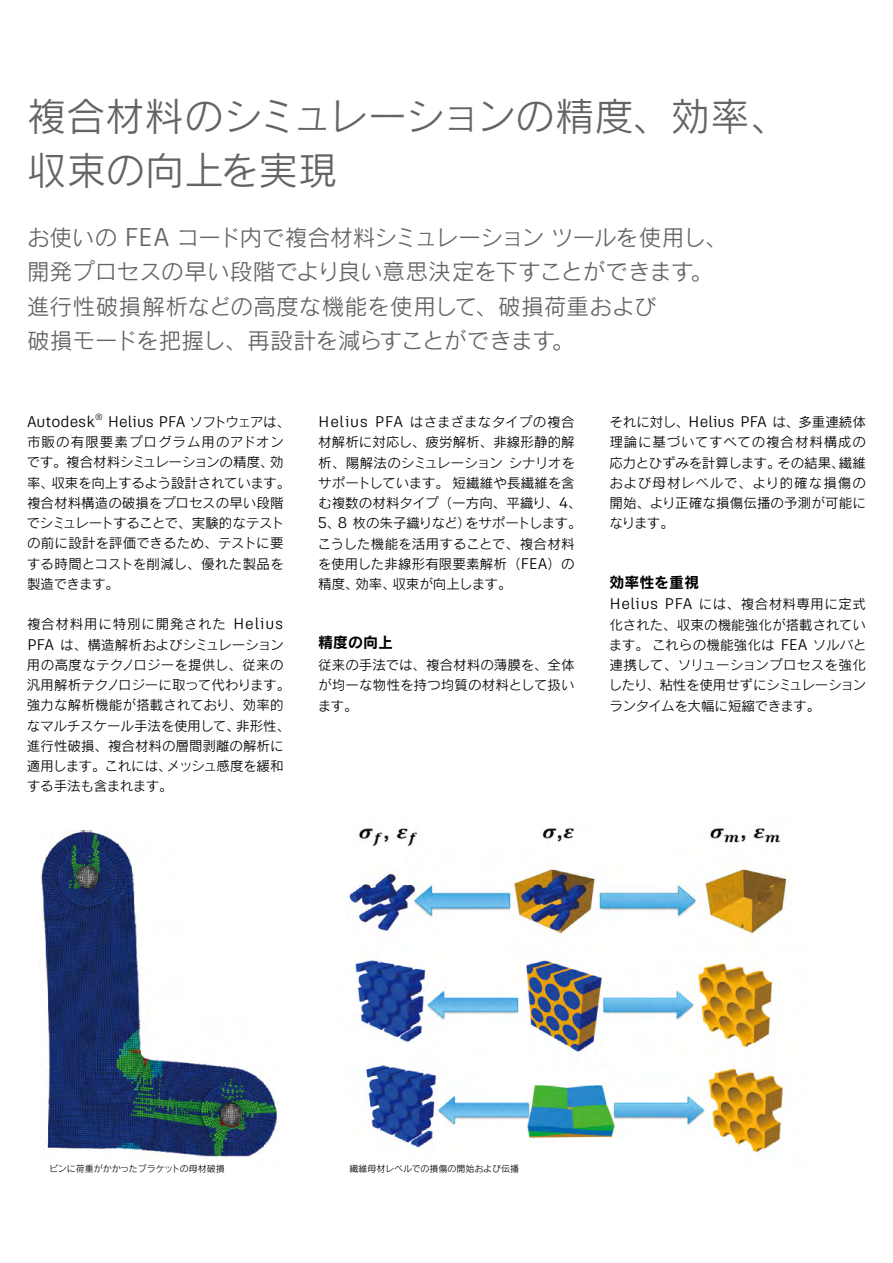
<style>
.page{position:relative;width:893px;height:1263px;background:#fff}
.page>*{position:absolute;margin:0;border:0;box-sizing:border-box;transform-origin:0 0}
.t1{font:39px/54px "Rodin Pro M";letter-spacing:-.005em;color:#656464}
.t2{font:22.5px/34.5px "Rodin Pro M";letter-spacing:-.01em;color:#656464}
.t3{font:15.45px "Artifakt Legend";color:#000}
.t4{font:15px "Rodin Pro B";color:#000}
.t5{font:13.5px/20.2px "Rodin Pro M";color:#000;text-align:justify}
.t6{font:9px "Rodin Pro M";color:#000}
.s1{font-family:"Artifakt Legend";font-size:25.65px}
.s2{font-family:"Rodin Pro M";font-size:13.5px}
.s3{font-family:"Artifakt Legend";font-size:15.45px}
</style>
<div class="page">
<img style="left:355px;top:960px;width:429px;height:194px">
<img style="left:348px;top:828px;width:442px;height:109px">
<img style="left:40px;top:830px;width:238px;height:327px">
<h1 class="t1" style="left:27px;top:88px;width:764px">複合材料のシミュレーションの精度、効率、収束の向上を実現</h1>
<h2 class="t2" style="left:27px;top:219px;width:702px">お使いの <span class="s1">FEA</span> コード内で複合材料シミュレーションツールを使用し、開発プロセスの早い段階でより良い意思決定を下すことができます。進行性破損解析などの高度な機能を使用して、破損荷重および<br>破損モードを把握し、再設計を減らすことができます。</h2>
<p class="t3" style="left:27px;top:411px;width:265px">Autodesk<sup>®</sup> Helius PFA <span class="s2">ソフトウェアは、</span></p>
<p class="t5" style="left:27px;top:431px;width:265px;text-align:left">市販の有限要素プログラム用のアドオンです。複合材料シミュレーションの精度、効率、収束を向上するよう設計されています。複合材料構造の破損をプロセスの早い段階でシミュレートすることで、実験的なテストの前に設計を評価できるため、テストに要する時間とコストを削減し、優れた製品を製造できます。</p>
<p class="t5" style="left:27px;top:614px;width:265px;text-align:left">複合材料用に特別に開発された <span class="s3">Helius<br>PFA</span> は、構造解析およびシミュレーション用の高度なテクノロジーを提供し、従来の汎用解析テクノロジーに取って代わります。強力な解析機能が搭載されており、効率的なマルチスケール手法を使用して、非形性、進行性破損、複合材料の層間剥離の解析に適用します。これには、メッシュ感度を緩和する手法も含まれます。</p>
<p class="t5" style="left:318px;top:411px;width:265px;text-align:left"><span class="s3">Helius PFA</span> はさまざまなタイプの複合材解析に対応し、疲労解析、非線形静的解析、陽解法のシミュレーションシナリオをサポートしています。短繊維や長繊維を含む複数の材料タイプ（一方向、平織り、<span class="s3">4</span>、<br><span class="s3">5</span>、<span class="s3">8</span> 枚の朱子織りなど）をサポートします。こうした機能を活用することで、複合材料を使用した非線形有限要素解析（<span class="s3">FEA</span>）の精度、効率、収束が向上します。</p>
<p class="t4" style="left:318px;top:632px;width:76px">精度の向上</p>
<p class="t5" style="left:318px;top:654px;width:258px">従来の手法では、複合材料の薄膜を、全体が均一な物性を持つ均質の材料として扱います。</p>
<p class="t5" style="left:609px;top:411px;width:258px">それに対し、<span class="s3">Helius PFA</span> は、多重連続体理論に基づいてすべての複合材料構成の応力とひずみを計算します。その結果、繊維および母材レベルで、より的確な損傷の開始、より正確な損傷伝播の予測が可能になります。</p>
<p class="t4" style="left:609px;top:572px;width:91px">効率性を重視</p>
<p class="t5" style="left:609px;top:594px;width:259px"><span class="s3">Helius PFA</span> には、複合材料専用に定式化された、収束の機能強化が搭載されています。これらの機能強化は <span class="s3">FEA</span> ソルバと連携して、ソリューションプロセスを強化したり、粘性を使用せずにシミュレーションランタイムを大幅に短縮できます。</p>
<p class="t6" style="left:49px;top:1163px;width:177px">ピンに荷重がかかったブラケットの母材破損</p>
<p class="t6" style="left:350px;top:1163px;width:171px">繊維母材レベルでの損傷の開始および伝播</p>
</div>
